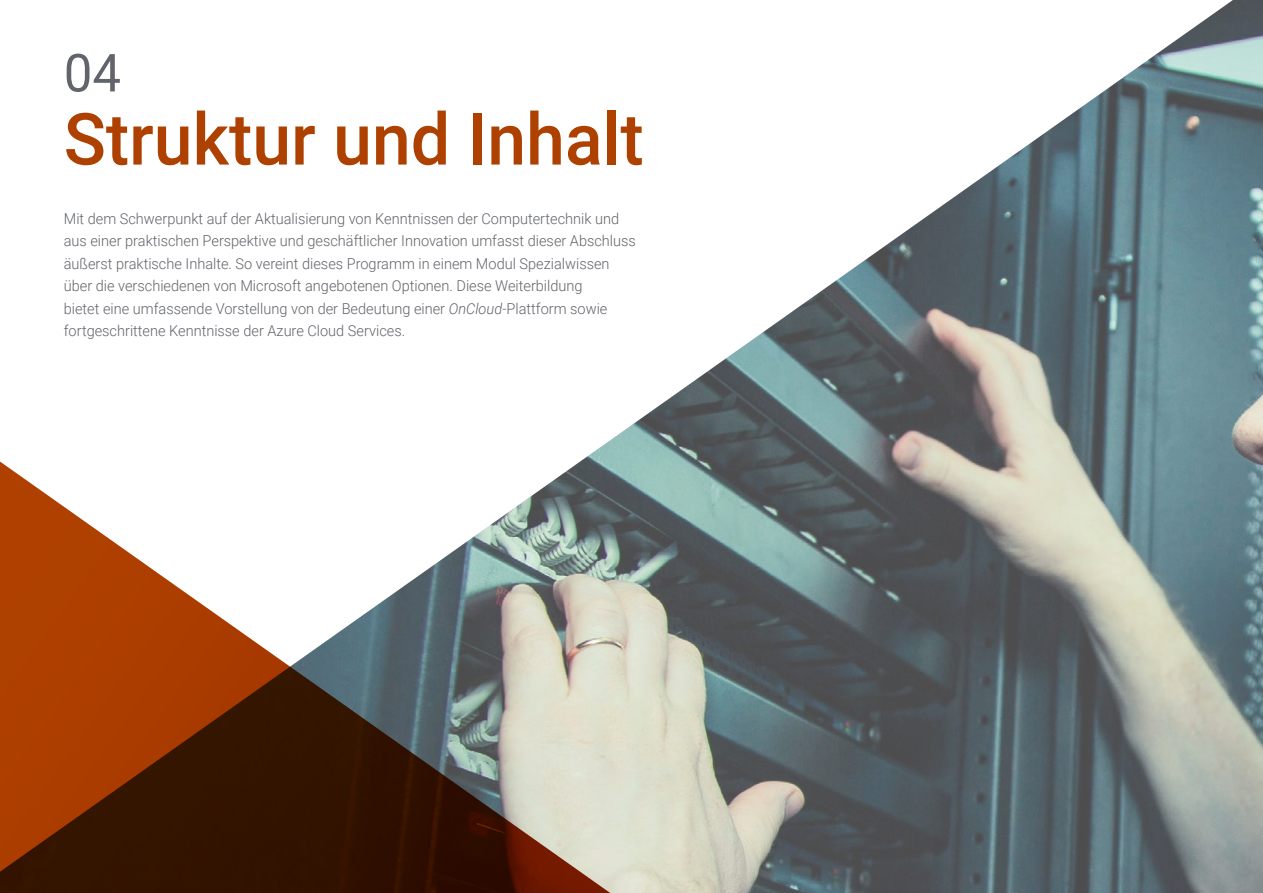
<style>
.page{position:relative;width:1263px;height:893px;background:#fff}
.page>*{position:absolute;margin:0;border:0;box-sizing:border-box;transform-origin:0 0}
.t1{font:500 72px "Roboto";color:#ae4000}
.t2{font:52.5px "Roboto";color:#61646a}
.t3{font:300 15px/22.5px "Roboto";color:#61646a}
.s1{font-style:italic}
</style>
<div class="page">
<img style="left:602px;top:0;width:661px;height:893px">
<svg style="left:0;top:446px;width:640px;height:447px"></svg>
<h2 class="t2" style="left:64px;top:36px;width:59px">04</h2>
<h1 class="t1" style="left:64px;top:89px;width:581px">Struktur und Inhalt</h1>
<p class="t3" style="left:64px;top:207px;width:574px">Mit dem Schwerpunkt auf der Aktualisierung von Kenntnissen der Computertechnik und aus einer praktischen Perspektive und geschäftlicher Innovation umfasst dieser Abschluss äußerst praktische Inhalte. So vereint dieses Programm in einem Modul Spezialwissen über die verschiedenen von Microsoft angebotenen Optionen. Diese Weiterbildung<br>bietet eine umfassende Vorstellung von der Bedeutung einer <span class="s1">OnCloud</span>-Plattform sowie fortgeschrittene Kenntnisse der Azure Cloud Services.</p>
</div>
